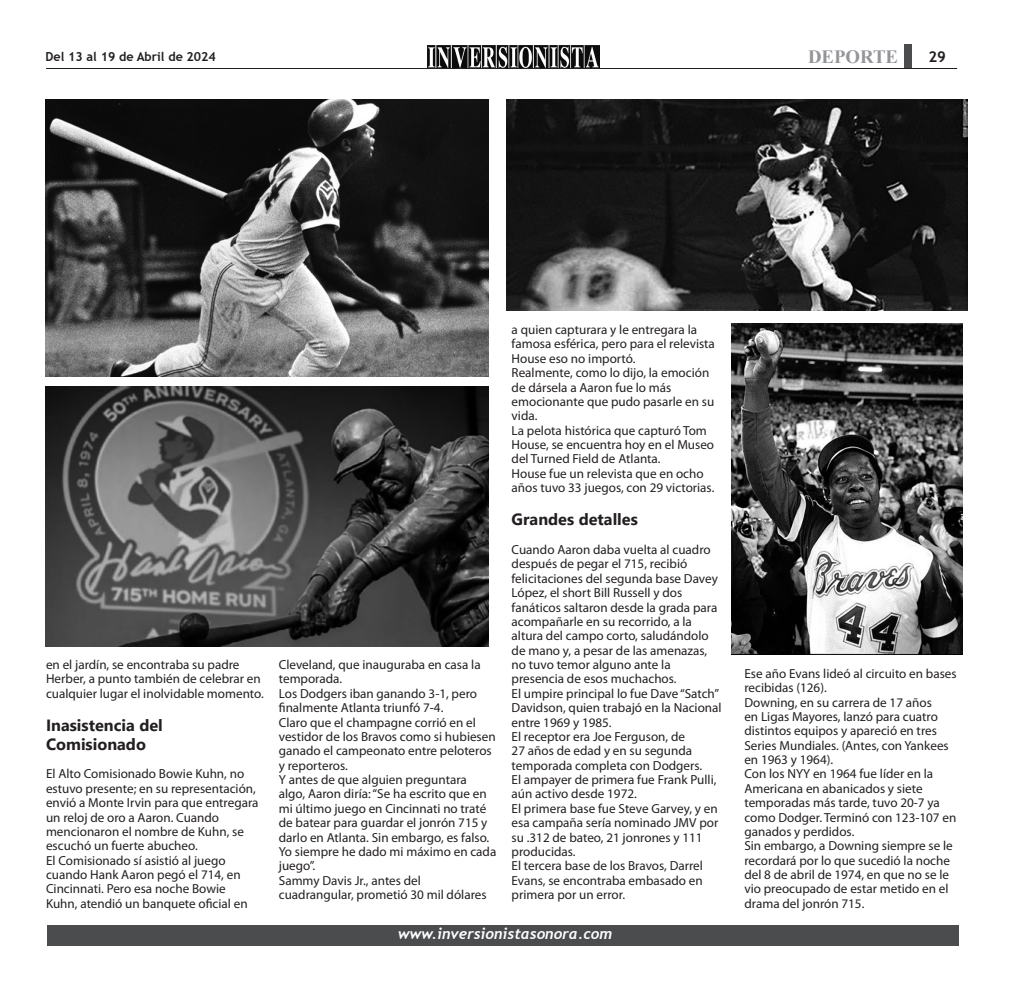
<style>
.page{position:relative;width:1029px;height:990px;background:#fff}
.page>*{position:absolute;margin:0;border:0;box-sizing:border-box;transform-origin:0 0}
.t1{font:700 18.75px "Times New Roman";color:#939598}
.t2{font:700 16.25px/18.8px "Segoe UI";color:#231f20}
.t3{font:italic 700 15px "Trebuchet";color:#fff}
.t4{font:700 15px "Trebuchet MS";color:#231f20}
.t5{font:13.12px/14.4px "Myriad Pro";color:#231f20}
.t6{font:700 12.5px "Trebuchet MS";color:#231f20}
</style>
<div class="page">
<div style="left:904px;top:44px;width:7px;height:24px;background:#4b4c4d"></div>
<img style="left:427px;top:46px;width:172px;height:22px">
<hr style="left:46px;top:68px;width:910px;height:1px;background:#231f20">
<div style="left:47px;top:925px;width:911px;height:21px;background:#4b4c4d"></div>
<img style="left:45px;top:387px;width:443px;height:259px">
<img style="left:731px;top:323px;width:230px;height:331px">
<img style="left:506px;top:99px;width:461px;height:212px">
<img style="left:45px;top:99px;width:443px;height:277px">
<p class="t6" style="left:45px;top:49px;width:172px">Del 13 al 19 de Abril de 2024</p>
<h1 class="t1" style="left:807px;top:44px;width:91px">DEPORTE</h1>
<p class="t4" style="left:928px;top:48px;width:19px">29</p>
<p class="t5" style="left:46px;top:657px;width:219px">en el jardín, se encontraba su padre<br>Herber, a punto también de celebrar en cualquier lugar el inolvidable momento.</p>
<p class="t2" style="left:46px;top:715px;width:118px">Inasistencia del<br>Comisionado</p>
<p class="t5" style="left:46px;top:767px;width:214px">El Alto Comisionado Bowie Kuhn, no estuvo presente; en su representación, envió a Monte Irvin para que entregara un reloj de oro a Aaron. Cuando mencionaron el nombre de Kuhn, se escuchó un fuerte abucheo.</p>
<p class="t5" style="left:46px;top:853px;width:203px">El Comisionado sí asistió al juego cuando Hank Aaron pegó el 714, en Cincinnati. Pero esa noche Bowie Kuhn, atendió un banquete oficial en</p>
<p class="t5" style="left:279px;top:657px;width:203px">Cleveland, que inauguraba en casa la temporada.</p>
<p class="t5" style="left:279px;top:686px;width:200px">Los Dodgers iban ganando 3-1, pero finalmente Atlanta triunfó 7-4.</p>
<p class="t5" style="left:279px;top:715px;width:218px">Claro que el champagne corrió en el vestidor de los Bravos como si hubiesen ganado el campeonato entre peloteros y reporteros.</p>
<p class="t5" style="left:279px;top:772px;width:219px">Y antes de que alguien preguntara algo, Aaron diría: “Se ha escrito que en mi último juego en Cincinnati no traté de batear para guardar el jonrón 715 y darlo en Atlanta. Sin embargo, es falso.<br>Yo siempre he dado mi máximo en cada juego”.</p>
<p class="t5" style="left:279px;top:873px;width:209px">Sammy Davis Jr., antes del cuadrangular, prometió 30 mil dólares</p>
<p class="t5" style="left:511px;top:322px;width:205px">a quien capturara y le entregara la famosa esférica, pero para el relevista<br>House eso no importó.</p>
<p class="t5" style="left:511px;top:365px;width:204px">Realmente, como lo dijo, la emoción de dársela a Aaron fue lo más emocionante que pudo pasarle en su vida.</p>
<p class="t5" style="left:511px;top:423px;width:204px">La pelota histórica que capturó Tom<br>House, se encuentra hoy en el Museo del Turned Field de Atlanta.</p>
<p class="t5" style="left:511px;top:466px;width:204px">House fue un relevista que en ocho años tuvo 33 juegos, con 29 victorias.</p>
<p class="t2" style="left:511px;top:509px;width:128px">Grandes detalles</p>
<p class="t5" style="left:511px;top:542px;width:208px">Cuando Aaron daba vuelta al cuadro después de pegar el 715, recibió felicitaciones del segunda base Davey López, el short Bill Russell y dos fanáticos saltaron desde la grada para acompañarle en su recorrido, a la altura del campo corto, saludándolo de mano y, a pesar de las amenazas, no tuvo temor alguno ante la presencia de esos muchachos.</p>
<p class="t5" style="left:511px;top:686px;width:211px">El umpire principal lo fue Dave “Satch”<br>Davidson, quien trabajó en la Nacional entre 1969 y 1985.</p>
<p class="t5" style="left:511px;top:729px;width:192px">El receptor era Joe Ferguson, de<br>27 años de edad y en su segunda temporada completa con Dodgers.</p>
<p class="t5" style="left:511px;top:772px;width:206px">El ampayer de primera fue Frank Pulli, aún activo desde 1972.</p>
<p class="t5" style="left:511px;top:801px;width:208px">El primera base fue Steve Garvey, y en esa campaña sería nominado JMV por su .312 de bateo, 21 jonrones y 111 producidas.</p>
<p class="t5" style="left:511px;top:859px;width:193px;text-align:justify">El tercera base de los Bravos, Darrel Evans, se encontraba embasado en primera por un error.</p>
<p class="t3" style="left:398px;top:924px;width:215px">www.inversionistasonora.com</p>
<p class="t5" style="left:744px;top:666px;width:214px">Ese año Evans lideó al circuito en bases recibidas (126).</p>
<p class="t5" style="left:744px;top:695px;width:206px">Downing, en su carrera de 17 años en Ligas Mayores, lanzó para cuatro distintos equipos y apareció en tres<br>Series Mundiales. (Antes, con Yankees en 1963 y 1964).</p>
<p class="t5" style="left:744px;top:767px;width:213px">Con los NYY en 1964 fue líder en la<br>Americana en abanicados y siete temporadas más tarde, tuvo 20-7 ya como Dodger. Terminó con 123-107 en ganados y perdidos.</p>
<p class="t5" style="left:744px;top:839px;width:210px">Sin embargo, a Downing siempre se le recordará por lo que sucedió la noche del 8 de abril de 1974, en que no se le vio preocupado de estar metido en el drama del jonrón 715.</p>
</div>
